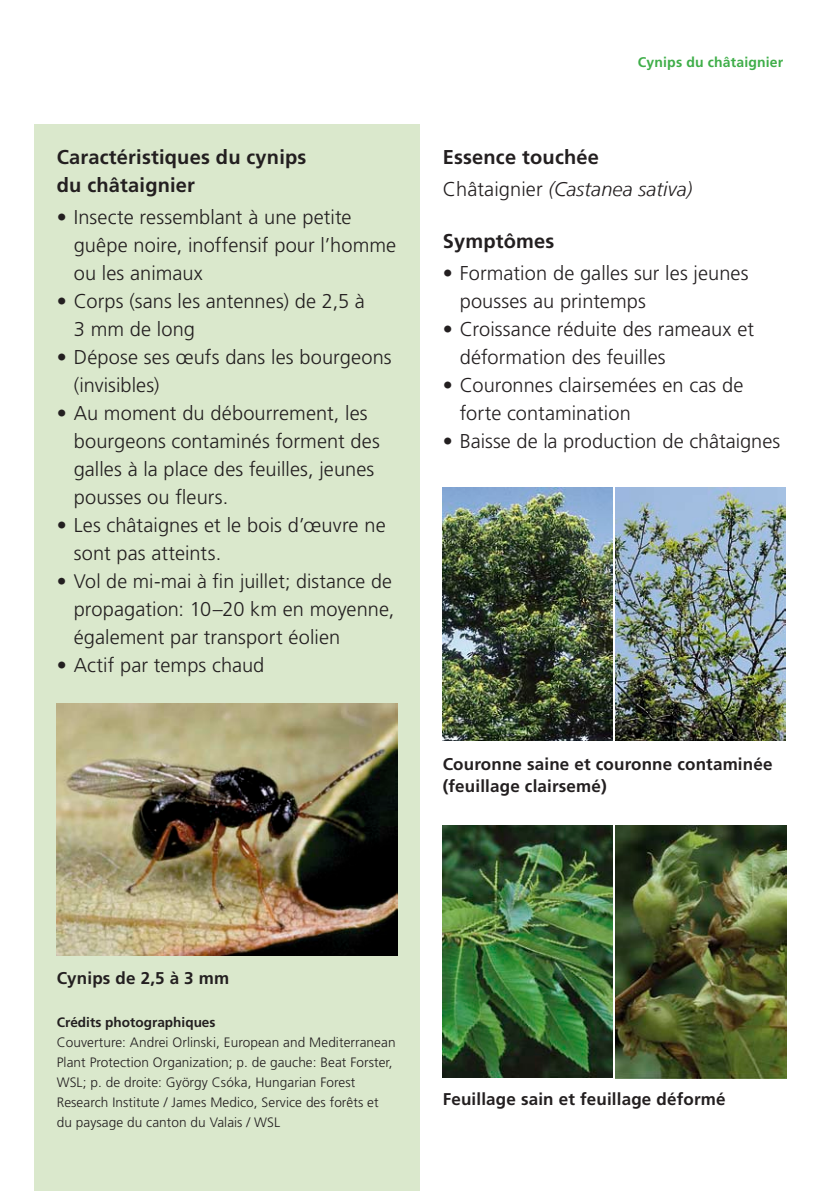
<style>
.page{position:relative;width:840px;height:1191px;background:#fff}
.page>*{position:absolute;margin:0;border:0;box-sizing:border-box;transform-origin:0 0}
.t1{font:300 20px/28px "Frutiger LT";letter-spacing:.005em;color:#231f20}
.t2{font:700 20px/28px "Frutiger LT";letter-spacing:.01em;color:#231f20}
.t3{font:italic 300 20px/32px "Frutiger LT Com";letter-spacing:.005em;color:#231f20}
.t4{font:300 19.6px "Frutiger LT";color:#231f20}
.t5{font:700 17px/22px "Frutiger LT";letter-spacing:.01em;color:#231f20}
.t6{font:700 14px "Frutiger LT";letter-spacing:.01em;color:#3fae49}
.t7{font:300 13.6px/20px "Frutiger LT";letter-spacing:.005em;color:#231f20}
.t8{font:700 13.6px "Frutiger LT";color:#231f20}
.s1{font-family:"Frutiger LT";font-weight:700;font-style:normal}
.s2{font-family:"Frutiger LT";font-style:normal}
</style>
<div class="page">
<div style="left:34px;top:125px;width:386px;height:1066px;background:#dae8cc"></div>
<img style="left:442px;top:488px;width:170px;height:252px">
<img style="left:442px;top:825px;width:170px;height:252px">
<img style="left:615px;top:488px;width:170px;height:252px">
<img style="left:615px;top:825px;width:170px;height:253px">
<img style="left:57px;top:703px;width:340px;height:252px">
<p class="t2" style="left:57px;top:143px;width:251px">Caractéristiques du cynips du châtaignier</p>
<p class="t1" style="left:74px;top:203px;width:324px;text-indent:-17px">• Insecte ressemblant à une petite guêpe noire, inoffensif pour l’homme ou les animaux</p>
<p class="t1" style="left:74px;top:287px;width:292px;text-indent:-17px">• Corps (sans les antennes) de 2,5 à<br>3 mm de long</p>
<p class="t1" style="left:74px;top:343px;width:319px;text-indent:-17px">• Dépose ses œufs dans les bourgeons (invisibles)</p>
<p class="t1" style="left:74px;top:399px;width:307px;text-indent:-17px">• Au moment du débourrement, les bourgeons contaminés forment des galles à la place des feuilles, jeunes pousses ou fleurs.</p>
<p class="t1" style="left:74px;top:511px;width:313px;text-indent:-17px">• Les châtaignes et le bois d’œuvre ne sont pas atteints.</p>
<p class="t4" style="left:57px;top:570px;width:336px">• Vol de mi-mai à fin juillet; distance de</p>
<p class="t1" style="left:74px;top:595px;width:322px">propagation: 10–20 km en moyenne, également par transport éolien</p>
<p class="t1" style="left:57px;top:651px;width:209px">• Actif par temps chaud</p>
<p class="t6" style="left:637px;top:54px;width:147px">Cynips du châtaignier</p>
<p class="t3" style="left:442px;top:141px;width:251px"><span class="s1">Essence touchée<br></span><span class="s2">Châtaignier</span> (Castanea sativa)</p>
<p class="t2" style="left:442px;top:227px;width:113px">Symptômes</p>
<p class="t1" style="left:459px;top:259px;width:290px;text-indent:-17px">• Formation de galles sur les jeunes pousses au printemps</p>
<p class="t1" style="left:459px;top:315px;width:295px;text-indent:-17px">• Croissance réduite des rameaux et déformation des feuilles</p>
<p class="t1" style="left:459px;top:371px;width:285px;text-indent:-17px">• Couronnes clairsemées en cas de forte contamination</p>
<p class="t1" style="left:442px;top:427px;width:339px">• Baisse de la production de châtaignes</p>
<p class="t5" style="left:442px;top:753px;width:331px">Couronne saine et couronne contaminée (feuillage clairsemé)</p>
<p class="t5" style="left:57px;top:967px;width:174px">Cynips de 2,5 à 3 mm</p>
<p class="t8" style="left:57px;top:1014px;width:160px">Crédits photographiques</p>
<p class="t7" style="left:57px;top:1032px;width:340px">Couverture: Andrei Orlinski, European and Mediterranean Plant Protection Organization; p. de gauche: Beat Forster, WSL; p. de droite: György Csóka, Hungarian Forest Research Institute / James Medico, Service des forêts et du paysage du canton du Valais / WSL</p>
<p class="t5" style="left:442px;top:1087px;width:284px">Feuillage sain et feuillage déformé</p>
</div>
